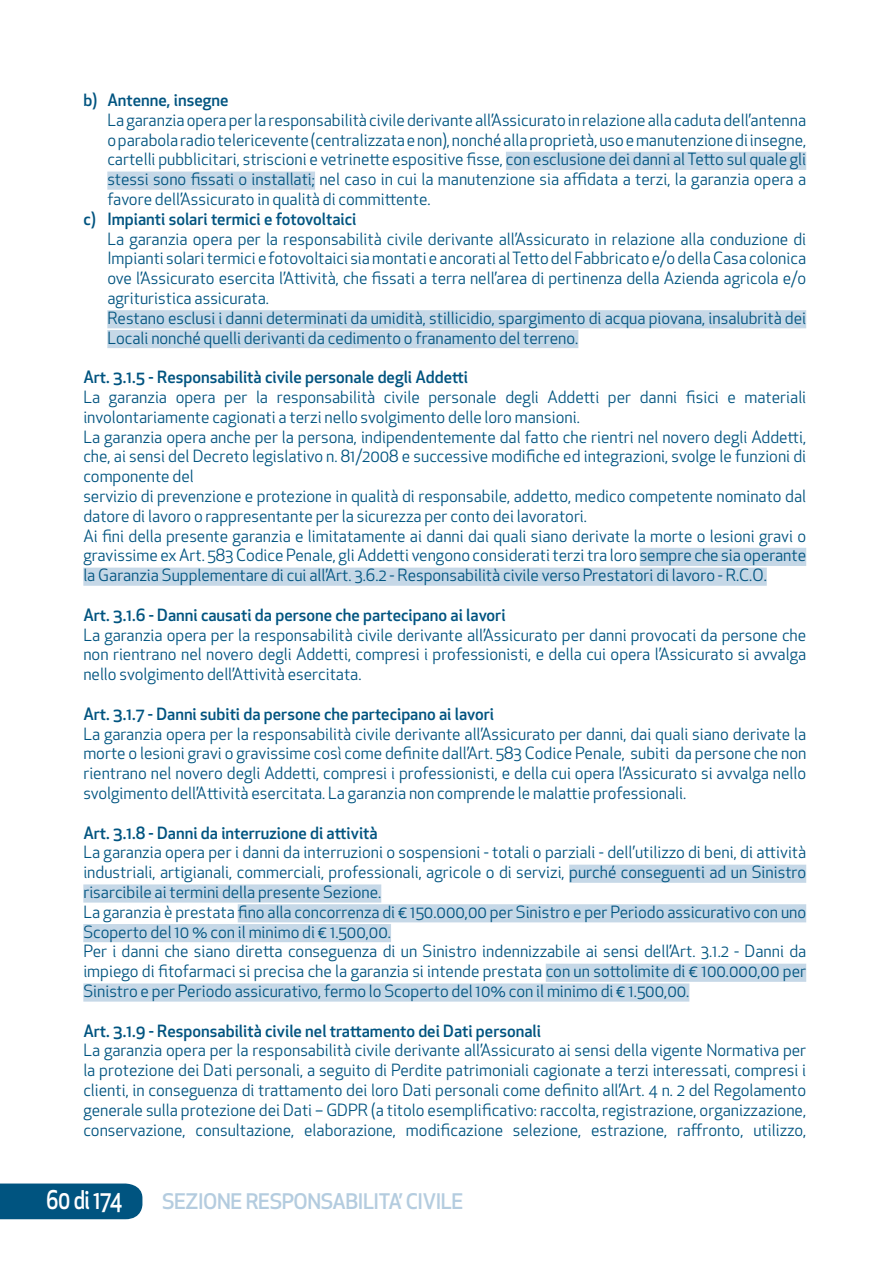
<style>
.page{position:relative;width:893px;height:1263px;background:#fff}
.page>*{position:absolute;margin:0;border:0;box-sizing:border-box;transform-origin:0 0}
.t1{font:500 25.2px "Apex New";letter-spacing:-.02em;color:#fff;scale:.83 1}
.t2{font:500 21px "Apex New";letter-spacing:-.02em;color:#b4ccdf}
.t3{font:16.5px/19.8px "Apex New";color:#005480;text-align:justify}
.t4{font:500 16.5px "Apex New";color:#005480}
</style>
<div class="page">
<div style="left:0;top:1183px;width:142px;height:36px;background:#005480"></div>
<div style="left:506px;top:152px;width:300px;height:18px;background:#c6d8e7"></div>
<div style="left:107px;top:172px;width:208px;height:18px;background:#c6d8e7"></div>
<div style="left:107px;top:310px;width:699px;height:18px;background:#c6d8e7"></div>
<div style="left:107px;top:330px;width:471px;height:18px;background:#c6d8e7"></div>
<div style="left:640px;top:548px;width:166px;height:18px;background:#c6d8e7"></div>
<div style="left:83px;top:568px;width:684px;height:18px;background:#c6d8e7"></div>
<div style="left:569px;top:865px;width:237px;height:18px;background:#c6d8e7"></div>
<div style="left:83px;top:884px;width:298px;height:18px;background:#c6d8e7"></div>
<div style="left:238px;top:904px;width:568px;height:18px;background:#c6d8e7"></div>
<div style="left:83px;top:924px;width:308px;height:18px;background:#c6d8e7"></div>
<div style="left:546px;top:964px;width:260px;height:18px;background:#c6d8e7"></div>
<div style="left:83px;top:983px;width:606px;height:18px;background:#c6d8e7"></div>
<p class="t4" style="left:83px;top:89px;width:147px">b) Antenne, insegne</p>
<p class="t3" style="left:107px;top:110px;width:700px">La garanzia opera per la responsabilità civile derivante all’Assicurato in relazione alla caduta dell’antenna o parabola radio telericevente (centralizzata e non), nonché alla proprietà, uso e manutenzione di insegne, cartelli pubblicitari, striscioni e vetrinette espositive fisse, con esclusione dei danni al Tetto sul quale gli stessi sono fissati o installati; nel caso in cui la manutenzione sia affidata a terzi, la garanzia opera a favore dell’Assicurato in qualità di committente.</p>
<p class="t4" style="left:83px;top:208px;width:275px">c) Impianti solari termici e fotovoltaici</p>
<p class="t3" style="left:107px;top:229px;width:700px;text-align:left">La garanzia opera per la responsabilità civile derivante all’Assicurato in relazione alla conduzione di Impianti solari termici e fotovoltaici sia montati e ancorati al Tetto del Fabbricato e/o della Casa colonica ove l’Assicurato esercita l’Attività, che fissati a terra nell’area di pertinenza della Azienda agricola e/o agrituristica assicurata.<br>Restano esclusi i danni determinati da umidità, stillicidio, spargimento di acqua piovana, insalubrità dei Locali nonché quelli derivanti da cedimento o franamento del terreno.</p>
<p class="t4" style="left:83px;top:366px;width:386px">Art. 3.1.5 - Responsabilità civile personale degli Addetti</p>
<p class="t3" style="left:83px;top:387px;width:724px;text-align:left">La garanzia opera per la responsabilità civile personale degli Addetti per danni fisici e materiali involontariamente cagionati a terzi nello svolgimento delle loro mansioni.<br>La garanzia opera anche per la persona, indipendentemente dal fatto che rientri nel novero degli Addetti, che, ai sensi del Decreto legislativo n. 81/2008 e successive modifiche ed integrazioni, svolge le funzioni di componente del<br>servizio di prevenzione e protezione in qualità di responsabile, addetto, medico competente nominato dal datore di lavoro o rappresentante per la sicurezza per conto dei lavoratori.<br>Ai fini della presente garanzia e limitatamente ai danni dai quali siano derivate la morte o lesioni gravi o gravissime ex Art. 583 Codice Penale, gli Addetti vengono considerati terzi tra loro sempre che sia operante la Garanzia Supplementare di cui all’Art. 3.6.2 - Responsabilità civile verso Prestatori di lavoro - R.C.O.</p>
<p class="t4" style="left:83px;top:604px;width:424px">Art. 3.1.6 - Danni causati da persone che partecipano ai lavori</p>
<p class="t3" style="left:83px;top:625px;width:724px">La garanzia opera per la responsabilità civile derivante all’Assicurato per danni provocati da persone che non rientrano nel novero degli Addetti, compresi i professionisti, e della cui opera l’Assicurato si avvalga nello svolgimento dell’Attività esercitata.</p>
<p class="t4" style="left:83px;top:703px;width:412px">Art. 3.1.7 - Danni subiti da persone che partecipano ai lavori</p>
<p class="t3" style="left:83px;top:724px;width:724px">La garanzia opera per la responsabilità civile derivante all’Assicurato per danni, dai quali siano derivate la morte o lesioni gravi o gravissime così come definite dall’Art. 583 Codice Penale, subiti da persone che non rientrano nel novero degli Addetti, compresi i professionisti, e della cui opera l’Assicurato si avvalga nello svolgimento dell’Attività esercitata. La garanzia non comprende le malattie professionali.</p>
<p class="t4" style="left:83px;top:821px;width:296px">Art. 3.1.8 - Danni da interruzione di attività</p>
<p class="t3" style="left:83px;top:842px;width:724px;text-align:left">La garanzia opera per i danni da interruzioni o sospensioni - totali o parziali - dell’utilizzo di beni, di attività industriali, artigianali, commerciali, professionali, agricole o di servizi, purché conseguenti ad un Sinistro risarcibile ai termini della presente Sezione.<br>La garanzia è prestata fino alla concorrenza di € 150.000,00 per Sinistro e per Periodo assicurativo con uno Scoperto del 10 % con il minimo di € 1.500,00.<br>Per i danni che siano diretta conseguenza di un Sinistro indennizzabile ai sensi dell’Art. 3.1.2 - Danni da impiego di fitofarmaci si precisa che la garanzia si intende prestata con un sottolimite di € 100.000,00 per Sinistro e per Periodo assicurativo, fermo lo Scoperto del 10% con il minimo di € 1.500,00.</p>
<p class="t4" style="left:83px;top:1019px;width:459px">Art. 3.1.9 - Responsabilità civile nel trattamento dei Dati personali</p>
<p class="t3" style="left:83px;top:1040px;width:724px">La garanzia opera per la responsabilità civile derivante all’Assicurato ai sensi della vigente Normativa per la protezione dei Dati personali, a seguito di Perdite patrimoniali cagionate a terzi interessati, compresi i clienti, in conseguenza di trattamento dei loro Dati personali come definito all’Art. 4 n. 2 del Regolamento generale sulla protezione dei Dati – GDPR (a titolo esemplificativo: raccolta, registrazione, organizzazione, conservazione, consultazione, elaborazione, modificazione selezione, estrazione, raffronto, utilizzo,</p>
<h1 class="t1" style="left:46px;top:1183px;width:94px">60 di 174</h1>
<p class="t2" style="left:162px;top:1187px;width:303px">SEZIONE RESPONSABILITA’ CIVILE</p>
</div>
